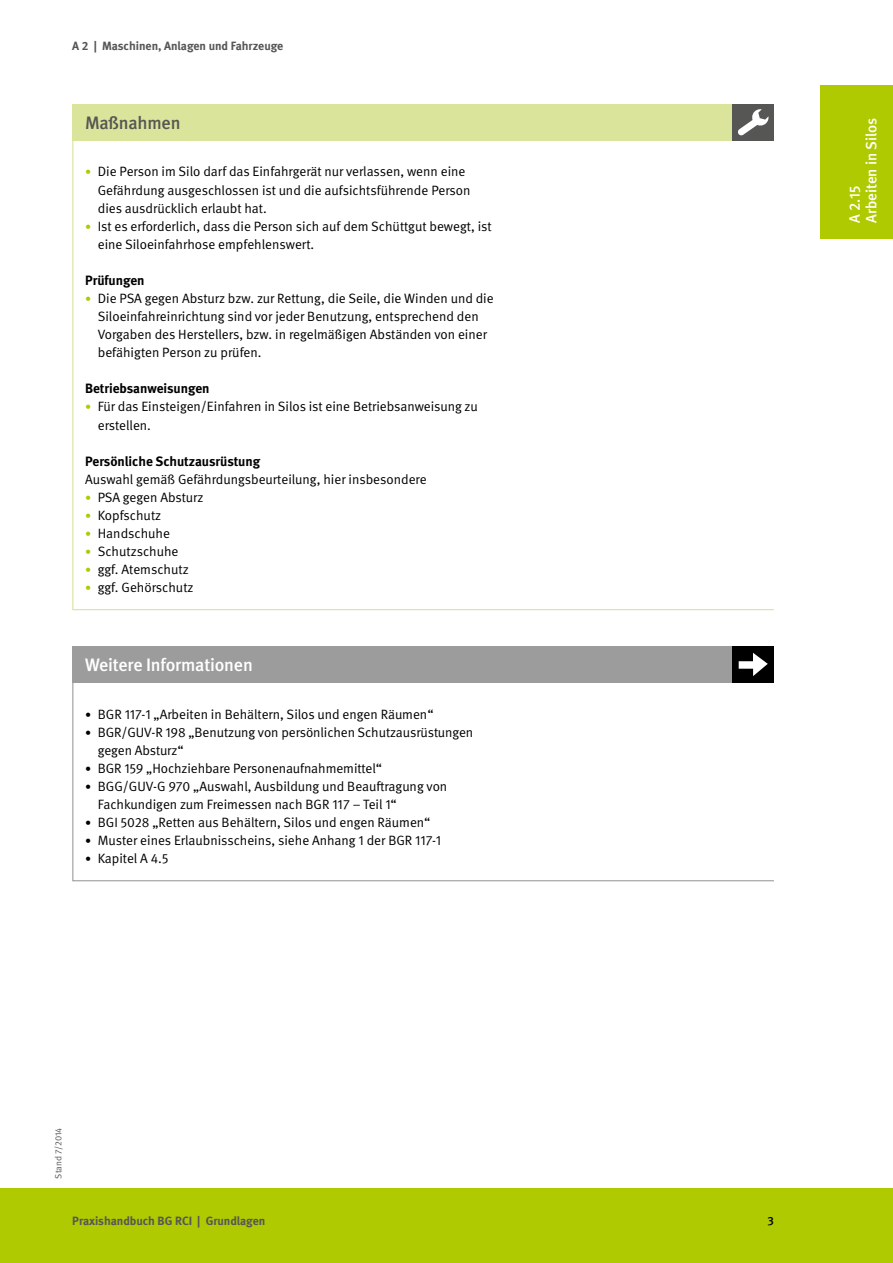
<style>
.page{position:relative;width:893px;height:1263px;background:#fff}
.page>*{position:absolute;margin:0;border:0;box-sizing:border-box;transform-origin:0 0}
.t1{font:500 18px "DGUV Meta";letter-spacing:-.01em;color:#fff}
.t2{font:500 18px "DGUV Meta";letter-spacing:-.01em;color:#565655}
.t3{font:500 15px/16.5px "DGUV Meta";color:#fff}
.t4{font:13.5px/18.1px "DGUV Meta";color:#000}
.t5{font:700 13.5px "DGUV Meta";color:#000}
.t6{font:700 12px "DGUV Meta";color:#565655}
.t7{font:500 12px "DGUV Meta";color:#000}
.t8{font:9px "DGUV Meta";color:#565655}
.s1{font-size:12px;color:#afca00}
.s2{font-size:12px}
</style>
<div class="page">
<div style="left:0;top:1188px;width:893px;height:75px;background:#afca00"></div>
<div style="left:72px;top:646px;width:702px;height:36px;background:#9c9c9d"></div>
<svg style="left:72px;top:682px;width:702px;height:200px"></svg>
<div style="left:732px;top:646px;width:42px;height:36px;background:#000"></div>
<svg style="left:739px;top:653px;width:29px;height:23px"></svg>
<svg style="left:72px;top:104px;width:702px;height:507px"></svg>
<div style="left:732px;top:104px;width:42px;height:36px;background:#565655"></div>
<svg style="left:738px;top:109px;width:31px;height:27px"></svg>
<div style="left:821px;top:85px;width:72px;height:153px;background:#afca00"></div>
<p class="t6" style="left:72px;top:39px;width:213px">A 2 | Maschinen, Anlagen und Fahrzeuge</p>
<h1 class="t2" style="left:85px;top:112px;width:97px">Maßnahmen</h1>
<p class="t3" style="left:847px;top:223px;width:107px;rotate:-90deg">A 2.15<br>Arbeiten in Silos</p>
<p class="t4" style="left:98px;top:163px;width:374px;text-indent:-13px"><span class="s1">•</span> Die Person im Silo darf das Einfahrgerät nur verlassen, wenn eine<br>Gefährdung ausgeschlossen ist und die aufsichtsführende Person dies ausdrücklich erlaubt hat.</p>
<p class="t4" style="left:98px;top:217px;width:395px;text-indent:-13px"><span class="s1">•</span> Ist es erforderlich, dass die Person sich auf dem Schüttgut bewegt, ist eine Siloeinfahrhose empfehlenswert.</p>
<p class="t5" style="left:85px;top:272px;width:61px">Prüfungen</p>
<p class="t4" style="left:98px;top:290px;width:397px;text-indent:-13px"><span class="s1">•</span> Die PSA gegen Absturz bzw. zur Rettung, die Seile, die Winden und die Siloeinfahreinrichtung sind vor jeder Benutzung, entsprechend den Vorgaben des Herstellers, bzw. in regelmäßigen Abständen von einer befähigten Person zu prüfen.</p>
<p class="t5" style="left:85px;top:381px;width:126px">Betriebsanweisungen</p>
<p class="t4" style="left:98px;top:398px;width:382px;text-indent:-13px"><span class="s1">•</span> Für das Einsteigen/Einfahren in Silos ist eine Betriebsanweisung zu erstellen.</p>
<p class="t5" style="left:85px;top:453px;width:177px">Persönliche Schutzausrüstung</p>
<p class="t4" style="left:85px;top:470px;width:343px">Auswahl gemäß Gefährdungsbeurteilung, hier insbesondere</p>
<p class="t4" style="left:85px;top:488px;width:120px"><span class="s1">•</span> PSA gegen Absturz</p>
<p class="t4" style="left:85px;top:506px;width:78px"><span class="s1">•</span> Kopfschutz</p>
<p class="t4" style="left:85px;top:524px;width:86px"><span class="s1">•</span> Handschuhe</p>
<p class="t4" style="left:85px;top:543px;width:95px"><span class="s1">•</span> Schutzschuhe</p>
<p class="t4" style="left:85px;top:561px;width:105px"><span class="s1">•</span> ggf. Atemschutz</p>
<p class="t4" style="left:85px;top:579px;width:110px"><span class="s1">•</span> ggf. Gehörschutz</p>
<h1 class="t1" style="left:85px;top:654px;width:169px">Weitere Informationen</h1>
<p class="t4" style="left:85px;top:705px;width:350px"><span class="s2">•</span> BGR 117-1 „Arbeiten in Behältern, Silos und engen Räumen“</p>
<p class="t4" style="left:98px;top:723px;width:377px;text-indent:-13px"><span class="s2">•</span> BGR/GUV-R 198 „Benutzung von persönlichen Schutzausrüstungen gegen Absturz“</p>
<p class="t4" style="left:85px;top:759px;width:299px"><span class="s2">•</span> BGR 159 „Hochziehbare Personenaufnahmemittel“</p>
<p class="t4" style="left:98px;top:777px;width:351px;text-indent:-13px"><span class="s2">•</span> BGG/GUV-G 970 „Auswahl, Ausbildung und Beauftragung von<br>Fachkundigen zum Freimessen nach BGR 117 – Teil 1“</p>
<p class="t4" style="left:85px;top:814px;width:347px"><span class="s2">•</span> BGI 5028 „Retten aus Behältern, Silos und engen Räumen“</p>
<p class="t4" style="left:85px;top:832px;width:358px"><span class="s2">•</span> Muster eines Erlaubnisscheins, siehe Anhang 1 der BGR 117-1</p>
<p class="t4" style="left:85px;top:850px;width:85px"><span class="s2">•</span> Kapitel A 4.5</p>
<p class="t8" style="left:53px;top:1178px;width:52px;rotate:-90deg">Stand 7/2014</p>
<p class="t6" style="left:72px;top:1213px;width:195px">Praxishandbuch BG RCI | Grundlagen</p>
<p class="t7" style="left:767px;top:1213px;width:8px">3</p>
</div>
